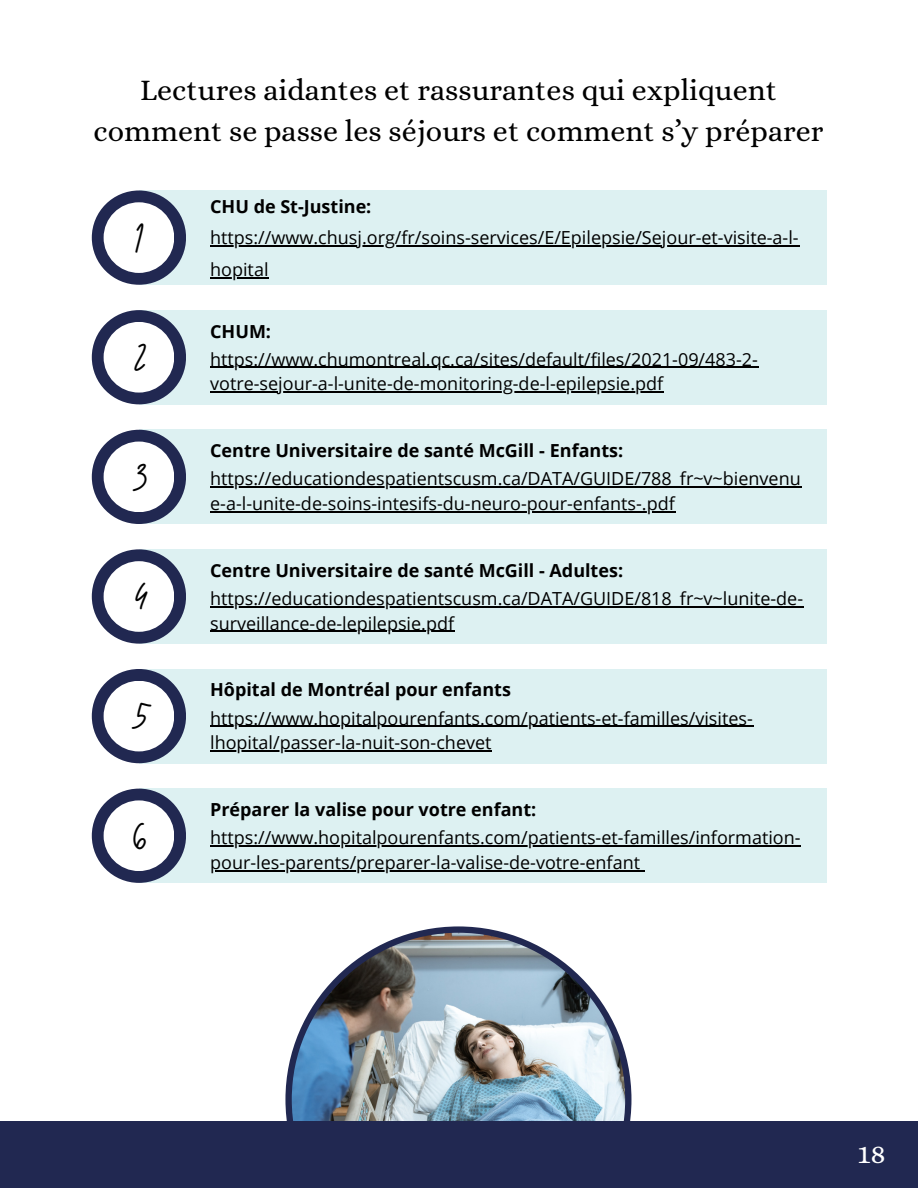
<style>
.page{position:relative;width:918px;height:1188px;background:#fff}
.page>*{position:absolute;margin:0;border:0;box-sizing:border-box;transform-origin:0 0}
.t1{font:47.25px "Brittany Signature";color:#000}
.t2{font:30px/41.7px "Alice";color:#000;text-align:center}
.t3{font:30px "Alice";color:#fff}
.t4{font:18px/24.8px "Open Sans";color:#000}
.t5{font:700 18px "Open Sans";color:#000}
</style>
<div class="page">
<div style="left:139px;top:190px;width:687px;height:95px;background:#ddf1f2"></div>
<div style="left:92px;top:190px;width:94px;height:95px;background:#212851;border-radius:50%"></div>
<div style="left:104px;top:202px;width:70px;height:71px;background:#fff;border-radius:50%"></div>
<hr style="left:210px;top:245px;width:589px;height:2px;background:#000">
<hr style="left:210px;top:277px;width:59px;height:1px;background:#000">
<div style="left:139px;top:549px;width:687px;height:95px;background:#ddf1f2"></div>
<div style="left:92px;top:549px;width:94px;height:95px;background:#212851;border-radius:50%"></div>
<div style="left:104px;top:561px;width:70px;height:71px;background:#fff;border-radius:50%"></div>
<hr style="left:210px;top:606px;width:594px;height:1px;background:#000">
<hr style="left:210px;top:631px;width:244px;height:1px;background:#000">
<div style="left:139px;top:430px;width:687px;height:94px;background:#ddf1f2"></div>
<div style="left:92px;top:430px;width:94px;height:94px;background:#212851;border-radius:50%"></div>
<div style="left:104px;top:442px;width:70px;height:70px;background:#fff;border-radius:50%"></div>
<hr style="left:210px;top:486px;width:591px;height:2px;background:#000">
<hr style="left:210px;top:511px;width:465px;height:1px;background:#000">
<div style="left:139px;top:310px;width:687px;height:94px;background:#ddf1f2"></div>
<div style="left:92px;top:310px;width:94px;height:94px;background:#212851;border-radius:50%"></div>
<div style="left:104px;top:322px;width:70px;height:71px;background:#fff;border-radius:50%"></div>
<hr style="left:210px;top:367px;width:548px;height:1px;background:#000">
<hr style="left:210px;top:392px;width:454px;height:1px;background:#000">
<img style="left:285px;top:926px;width:346px;height:195px">
<div style="left:0;top:1121px;width:918px;height:67px;background:#212851"></div>
<div style="left:139px;top:669px;width:687px;height:94px;background:#ddf1f2"></div>
<div style="left:92px;top:669px;width:94px;height:94px;background:#212851;border-radius:50%"></div>
<div style="left:104px;top:681px;width:70px;height:70px;background:#fff;border-radius:50%"></div>
<hr style="left:210px;top:726px;width:543px;height:1px;background:#000">
<hr style="left:210px;top:750px;width:282px;height:2px;background:#000">
<div style="left:139px;top:789px;width:687px;height:94px;background:#ddf1f2"></div>
<div style="left:92px;top:789px;width:94px;height:94px;background:#212851;border-radius:50%"></div>
<div style="left:104px;top:800px;width:70px;height:71px;background:#fff;border-radius:50%"></div>
<hr style="left:210px;top:845px;width:591px;height:1px;background:#000">
<hr style="left:210px;top:870px;width:431px;height:1px;background:#000">
<h2 class="t2" style="left:94px;top:69px;width:732px">Lectures aidantes et rassurantes qui expliquent comment se passe les séjours et comment s’y préparer</h2>
<h1 class="t1" style="left:134px;top:205px;width:11px">1</h1>
<h1 class="t1" style="left:134px;top:324px;width:13px">2</h1>
<h1 class="t1" style="left:134px;top:444px;width:15px">3</h1>
<h1 class="t1" style="left:134px;top:564px;width:15px">4</h1>
<h1 class="t1" style="left:134px;top:683px;width:16px">5</h1>
<h1 class="t1" style="left:132px;top:803px;width:16px">6</h1>
<p class="t5" style="left:210px;top:194px;width:163px">CHU de St-Justine:</p>
<p class="t4" style="left:210px;top:222px;width:590px;line-height:31.5px">https://www.chusj.org/fr/soins-services/E/Epilepsie/Sejour-et-visite-a-l&shy;hopital</p>
<p class="t5" style="left:210px;top:318px;width:62px">CHUM:</p>
<p class="t4" style="left:210px;top:346px;width:549px">https://www.chumontreal.qc.ca/sites/default/files/2021-09/483-2- votre-sejour-a-l-unite-de-monitoring-de-l-epilepsie.pdf</p>
<p class="t5" style="left:210px;top:438px;width:415px">Centre Universitaire de santé McGill - Enfants:</p>
<p class="t4" style="left:210px;top:466px;width:592px">https://educationdespatientscusm.ca/DATA/GUIDE/788_fr~v~bienvenu e-a-l-unite-de-soins-intesifs-du-neuro-pour-enfants-.pdf</p>
<p class="t5" style="left:210px;top:558px;width:414px">Centre Universitaire de santé McGill - Adultes:</p>
<p class="t4" style="left:210px;top:586px;width:594px">https://educationdespatientscusm.ca/DATA/GUIDE/818_fr~v~lunite-de&shy;surveillance-de-lepilepsie.pdf</p>
<p class="t5" style="left:210px;top:677px;width:302px">Hôpital de Montréal pour enfants</p>
<p class="t4" style="left:210px;top:705px;width:544px">https://www.hopitalpourenfants.com/patients-et-familles/visites&shy;lhopital/passer-la-nuit-son-chevet</p>
<p class="t5" style="left:210px;top:797px;width:328px">Préparer la valise pour votre enfant:</p>
<p class="t4" style="left:210px;top:825px;width:592px">https://www.hopitalpourenfants.com/patients-et-familles/information&shy;pour-les-parents/preparer-la-valise-de-votre-enfant</p>
<h2 class="t3" style="left:858px;top:1136px;width:30px">18</h2>
</div>
